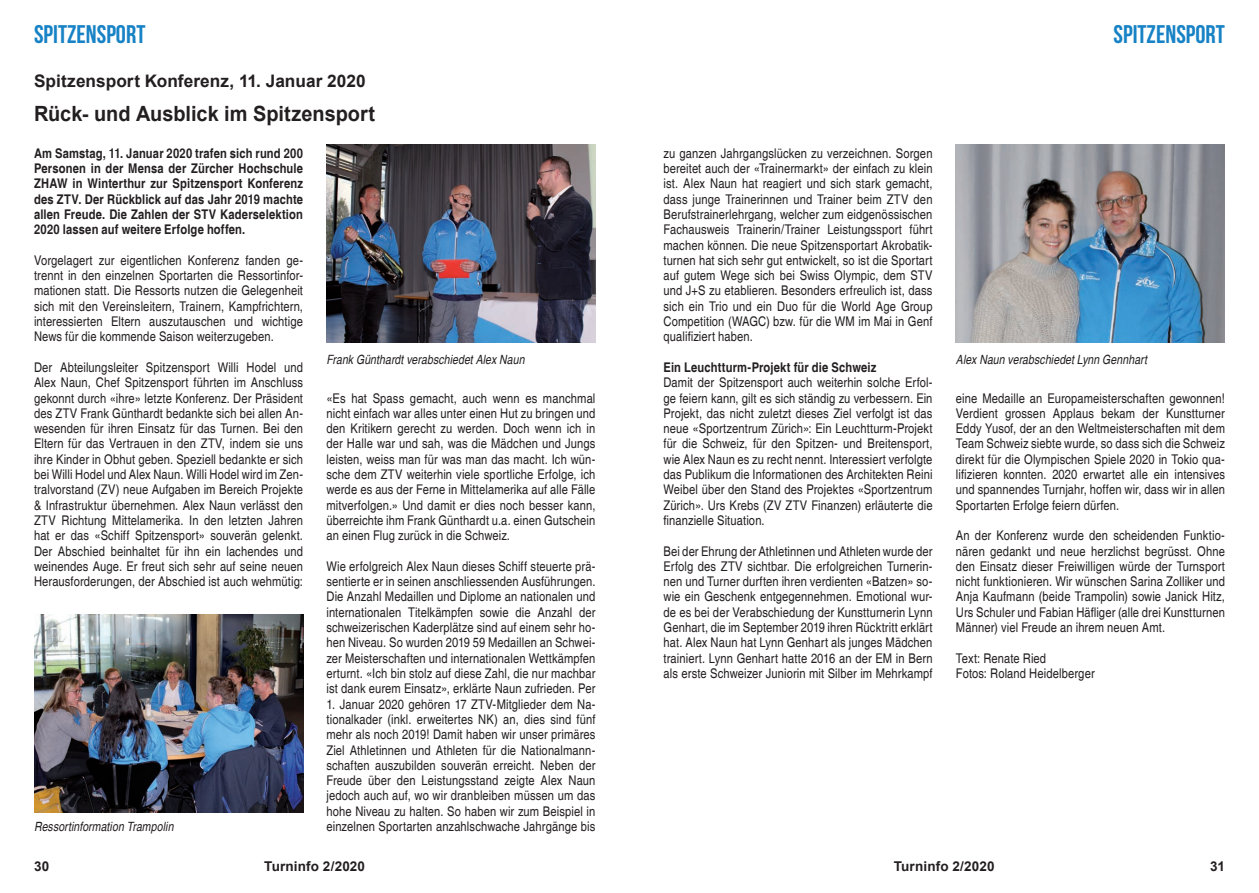
<style>
.page{position:relative;width:1259px;height:893px;background:#fff}
.page>*{position:absolute;margin:0;border:0;box-sizing:border-box;transform-origin:0 0}
.t1{font:700 25.5px "Bebas Neue";color:#1782c5}
.t2{font:700 21px "Arial";color:#231f20;scale:.95 1}
.t3{font:700 17.25px "Arial";letter-spacing:.005em;color:#231f20}
.t4{font:700 13.5px "Arial";letter-spacing:.01em;color:#231f20}
.t5{font:condensed 13.35px/15.3px "Helvetica";letter-spacing:.01em;color:#231f20;text-align:justify}
.t6{font:700 condensed 13.35px/15.3px "Helvetica";letter-spacing:.01em;color:#231f20;text-align:justify}
.t7{font:italic condensed 12.75px "Helvetica";letter-spacing:.01em;color:#231f20}
</style>
<div class="page">
<img style="left:956px;top:145px;width:269px;height:197px">
<img style="left:34px;top:614px;width:269px;height:198px">
<img style="left:326px;top:145px;width:269px;height:197px">
<h1 class="t1" style="left:34px;top:21px;width:113px">SPITZENSPORT</h1>
<h1 class="t1" style="left:1113px;top:21px;width:113px">SPITZENSPORT</h1>
<p class="t3" style="left:34px;top:69px;width:333px">Spitzensport Konferenz, 11. Januar 2020</p>
<h2 class="t2" style="left:34px;top:99px;width:361px">Rück- und Ausblick im Spitzensport</h2>
<p class="t6" style="left:34px;top:145px;width:270px">Am Samstag, 11. Januar 2020 trafen sich rund 200<br>Personen in der Mensa der Zürcher Hochschule ZHAW in Winterthur zur Spitzensport Konferenz des ZTV. Der Rückblick auf das Jahr 2019 machte allen Freude. Die Zahlen der STV Kaderselektion 2020 lassen auf weitere Erfolge hoffen.</p>
<p class="t5" style="left:34px;top:253px;width:270px">Vorgelagert zur eigentlichen Konferenz fanden ge&shy;trennt in den einzelnen Sportarten die Ressortinfor&shy;mationen statt. Die Ressorts nutzen die Gelegenheit sich mit den Vereinsleitern, Trainern, Kampfrichtern, interessierten Eltern auszutauschen und wichtige News für die kommende Saison weiterzugeben.</p>
<p class="t5" style="left:34px;top:360px;width:270px">Der Abteilungsleiter Spitzensport Willi Hodel und Alex Naun, Chef Spitzensport führten im Anschluss gekonnt durch «ihre» letzte Konferenz. Der Präsident des ZTV Frank Günthardt bedankte sich bei allen An&shy;wesenden für ihren Einsatz für das Turnen. Bei den Eltern für das Vertrauen in den ZTV, indem sie uns ihre Kinder in Obhut geben. Speziell bedankte er sich bei Willi Hodel und Alex Naun. Willi Hodel wird im Zen&shy;tralvorstand (ZV) neue Aufgaben im Bereich Projekte &amp; Infrastruktur übernehmen. Alex Naun verlässt den ZTV Richtung Mittelamerika. In den letzten Jahren hat er das «Schiff Spitzensport» souverän gelenkt.<br>Der Abschied beinhaltet für ihn ein lachendes und weinendes Auge. Er freut sich sehr auf seine neuen Herausforderungen, der Abschied ist auch wehmütig:</p>
<p class="t5" style="left:663px;top:146px;width:270px">zu ganzen Jahrgangslücken zu verzeichnen. Sorgen bereitet auch der «Trainermarkt» der einfach zu klein ist. Alex Naun hat reagiert und sich stark gemacht, dass junge Trainerinnen und Trainer beim ZTV den Berufstrainerlehrgang, welcher zum eidgenössischen Fachausweis Trainerin/Trainer Leistungssport führt machen können. Die neue Spitzensportart Akrobatik&shy;turnen hat sich sehr gut entwickelt, so ist die Sportart auf gutem Wege sich bei Swiss Olympic, dem STV und J+S zu etablieren. Besonders erfreulich ist, dass sich ein Trio und ein Duo für die World Age Group Competition (WAGC) bzw. für die WM im Mai in Genf qualifiziert haben.</p>
<p class="t6" style="left:663px;top:360px;width:214px">Ein Leuchtturm-Projekt für die Schweiz</p>
<p class="t5" style="left:663px;top:375px;width:270px">Damit der Spitzensport auch weiterhin solche Erfol&shy;ge feiern kann, gilt es sich ständig zu verbessern. Ein Projekt, das nicht zuletzt dieses Ziel verfolgt ist das neue «Sportzentrum Zürich»: Ein Leuchtturm-Projekt für die Schweiz, für den Spitzen- und Breitensport, wie Alex Naun es zu recht nennt. Interessiert verfolgte das Publikum die Informationen des Architekten Reini Weibel über den Stand des Projektes «Sportzentrum Zürich». Urs Krebs (ZV ZTV Finanzen) erläuterte die finanzielle Situation.</p>
<p class="t5" style="left:663px;top:543px;width:270px">Bei der Ehrung der Athletinnen und Athleten wurde der Erfolg des ZTV sichtbar. Die erfolgreichen Turnerin&shy;nen und Turner durften ihren verdienten «Batzen» so&shy;wie ein Geschenk entgegennehmen. Emotional wur&shy;de es bei der Verabschiedung der Kunstturnerin Lynn Genhart, die im September 2019 ihren Rücktritt erklärt hat. Alex Naun hat Lynn Genhart als junges Mädchen trainiert. Lynn Genhart hatte 2016 an der EM in Bern als erste Schweizer Juniorin mit Silber im Mehrkampf</p>
<p class="t7" style="left:326px;top:352px;width:200px">Frank Günthardt verabschiedet Alex Naun</p>
<p class="t7" style="left:956px;top:352px;width:192px">Alex Naun verabschiedet Lynn Gennhart</p>
<p class="t5" style="left:326px;top:390px;width:270px">«Es hat Spass gemacht, auch wenn es manchmal nicht einfach war alles unter einen Hut zu bringen und den Kritikern gerecht zu werden. Doch wenn ich in der Halle war und sah, was die Mädchen und Jungs leisten, weiss man für was man das macht. Ich wün&shy;sche dem ZTV weiterhin viele sportliche Erfolge, ich werde es aus der Ferne in Mittelamerika auf alle Fälle mitverfolgen.» Und damit er dies noch besser kann, überreichte ihm Frank Günthardt u.a. einen Gutschein an einen Flug zurück in die Schweiz.</p>
<p class="t5" style="left:326px;top:559px;width:270px">Wie erfolgreich Alex Naun dieses Schiff steuerte prä&shy;sentierte er in seinen anschliessenden Ausführungen.<br>Die Anzahl Medaillen und Diplome an nationalen und internationalen Titelkämpfen sowie die Anzahl der schweizerischen Kaderplätze sind auf einem sehr ho&shy;hen Niveau. So wurden 2019 59 Medaillen an Schwei&shy;zer Meisterschaften und internationalen Wettkämpfen erturnt. «Ich bin stolz auf diese Zahl, die nur machbar ist dank eurem Einsatz», erklärte Naun zufrieden. Per</p>
<p class="t5" style="left:326px;top:696px;width:270px">1. Januar 2020 gehören 17 ZTV-Mitglieder dem Na&shy;tionalkader (inkl. erweitertes NK) an, dies sind fünf mehr als noch 2019! Damit haben wir unser primäres Ziel Athletinnen und Athleten für die Nationalmann&shy;schaften auszubilden souverän erreicht. Neben der Freude über den Leistungsstand zeigte Alex Naun jedoch auch auf, wo wir dranbleiben müssen um das hohe Niveau zu halten. So haben wir zum Beispiel in einzelnen Sportarten anzahlschwache Jahrgänge bis</p>
<p class="t5" style="left:956px;top:390px;width:270px">eine Medaille an Europameisterschaften gewonnen!<br>Verdient grossen Applaus bekam der Kunstturner Eddy Yusof, der an den Weltmeisterschaften mit dem Team Schweiz siebte wurde, so dass sich die Schweiz direkt für die Olympischen Spiele 2020 in Tokio qua&shy;lifizieren konnten. 2020 erwartet alle ein intensives und spannendes Turnjahr, hoffen wir, dass wir in allen Sportarten Erfolge feiern dürfen.</p>
<p class="t5" style="left:956px;top:528px;width:270px">An der Konferenz wurde den scheidenden Funktio&shy;nären gedankt und neue herzlichst begrüsst. Ohne den Einsatz dieser Freiwilligen würde der Turnsport nicht funktionieren. Wir wünschen Sarina Zolliker und Anja Kaufmann (beide Trampolin) sowie Janick Hitz, Urs Schuler und Fabian Häfliger (alle drei Kunstturnen Männer) viel Freude an ihrem neuen Amt.</p>
<p class="t5" style="left:956px;top:650px;width:140px">Text: Renate Ried<br>Fotos: Roland Heidelberger</p>
<p class="t7" style="left:34px;top:819px;width:141px">Ressortinformation Trampolin</p>
<p class="t4" style="left:34px;top:857px;width:17px">30</p>
<p class="t4" style="left:264px;top:857px;width:102px">Turninfo 2/2020</p>
<p class="t4" style="left:894px;top:857px;width:102px">Turninfo 2/2020</p>
<p class="t4" style="left:1210px;top:857px;width:16px">31</p>
</div>
